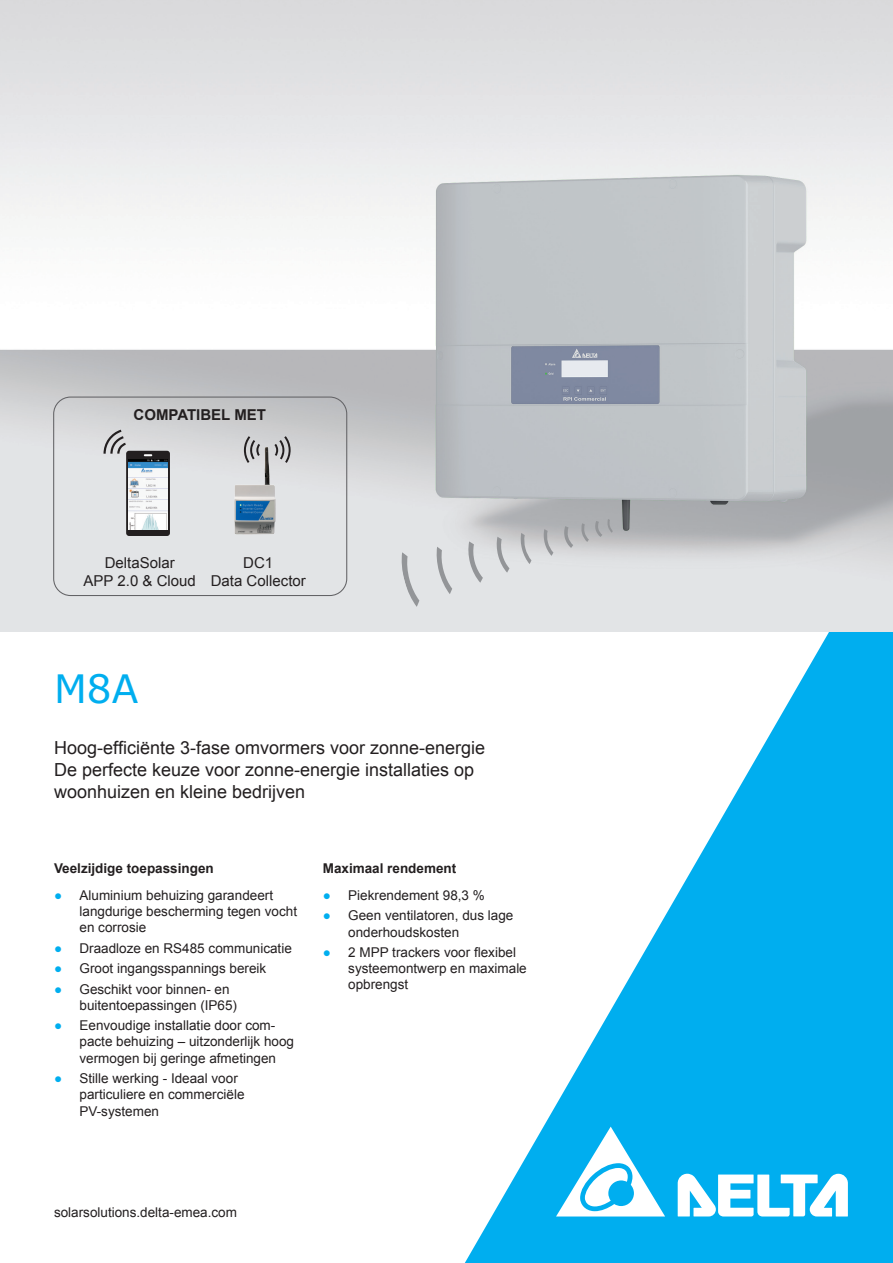
<style>
.page{position:relative;width:893px;height:1263px;background:#fff}
.page>*{position:absolute;margin:0;border:0;box-sizing:border-box;transform-origin:0 0}
.t1{font:39px "Verdana";color:#00aeef}
.Text{font:18px/21.6px "Arial";color:#231f20}
.t2{font:15px "Arial";color:#231f20}
.t3{font:700 15px "Arial";color:#231f20}
.Text-2{font:13.5px/16.2px "Arial";color:#231f20}
.Body{font:700 13.5px "Arial";color:#231f20}
.s1{color:#00aeef}
</style>
<div class="page">
<svg style="left:465px;top:631px;width:428px;height:632px;fill:#00aeef"></svg>
<svg style="left:678px;top:1174px;width:170px;height:42px"></svg>
<svg style="left:556px;top:1126px;width:109px;height:90px"></svg>
<img style="left:0;top:0;width:893px;height:631px">
<svg style="left:520px;top:533px;width:11px;height:31px"></svg>
<svg style="left:543px;top:529px;width:10px;height:27px"></svg>
<svg style="left:564px;top:526px;width:9px;height:22px"></svg>
<svg style="left:581px;top:523px;width:8px;height:19px"></svg>
<svg style="left:595px;top:519px;width:18px;height:18px"></svg>
<svg style="left:496px;top:537px;width:13px;height:36px"></svg>
<svg style="left:468px;top:541px;width:15px;height:42px"></svg>
<svg style="left:436px;top:547px;width:16px;height:47px"></svg>
<svg style="left:401px;top:552px;width:18px;height:55px"></svg>
<div style="left:53px;top:396px;width:294px;height:200px;border:1px solid #636366;border-radius:17px"></div>
<svg style="left:274px;top:436px;width:17px;height:27px"></svg>
<svg style="left:244px;top:436px;width:16px;height:10px"></svg>
<img style="left:231px;top:446px;width:50px;height:91px">
<div style="left:126px;top:451px;width:44px;height:85px;background:#231f20;border-radius:3px"></div>
<svg style="left:144px;top:454px;width:8px;height:2px"></svg>
<img style="left:128px;top:459px;width:40px;height:70px">
<svg style="left:103px;top:430px;width:23px;height:24px"></svg>
<p class="t3" style="left:134px;top:405px;width:134px">COMPATIBEL MET</p>
<p class="t2" style="left:105px;top:553px;width:72px">DeltaSolar</p>
<p class="t2" style="left:84px;top:571px;width:114px">APP 2.0 &amp; Cloud</p>
<p class="t2" style="left:243px;top:553px;width:31px">DC1</p>
<p class="t2" style="left:211px;top:571px;width:97px">Data Collector</p>
<p class="t1" style="left:54px;top:662px;width:86px">M8A</p>
<p class="Text" style="left:54px;top:737px;width:433px">Hoog-efficiënte 3-fase omvormers voor zonne-energie<br>De perfecte keuze voor zonne-energie installaties op</p>
<p class="Text" style="left:54px;top:781px;width:253px">woonhuizen en kleine bedrijven</p>
<p class="Body" style="left:54px;top:859px;width:161px">Veelzijdige toepassingen</p>
<p class="Text-2" style="left:80px;top:887px;width:219px;text-indent:-26px"><span class="s1">●</span> Aluminium behuizing garandeert langdurige bescherming tegen vocht en corrosie</p>
<p class="Text-2" style="left:54px;top:940px;width:239px"><span class="s1">●</span> Draadloze en RS485 communicatie</p>
<p class="Text-2" style="left:54px;top:960px;width:214px"><span class="s1">●</span> Groot ingangsspannings bereik</p>
<p class="Text-2" style="left:80px;top:981px;width:159px;text-indent:-26px"><span class="s1">●</span> Geschikt voor binnen- en buitentoepassingen (IP65)</p>
<p class="Text-2" style="left:80px;top:1017px;width:216px;text-indent:-26px"><span class="s1">●</span> Eenvoudige installatie door com&shy;pacte behuizing – uitzonderlijk hoog vermogen bij geringe afmetingen</p>
<p class="Text-2" style="left:80px;top:1070px;width:167px;text-indent:-26px"><span class="s1">●</span> Stille werking - Ideaal voor particuliere en commerciële<br>PV-systemen</p>
<p class="Body" style="left:323px;top:859px;width:135px">Maximaal rendement</p>
<p class="Text-2" style="left:323px;top:887px;width:164px"><span class="s1">●</span> Piekrendement 98,3 %</p>
<p class="Text-2" style="left:348px;top:907px;width:167px;text-indent:-26px"><span class="s1">●</span> Geen ventilatoren, dus lage onderhoudskosten</p>
<p class="Text-2" style="left:348px;top:944px;width:180px;text-indent:-26px"><span class="s1">●</span> 2 MPP trackers voor flexibel systeemontwerp en maximale opbrengst</p>
<p class="Text-2" style="left:54px;top:1204px;width:185px">solarsolutions.delta-emea.com</p>
</div>
